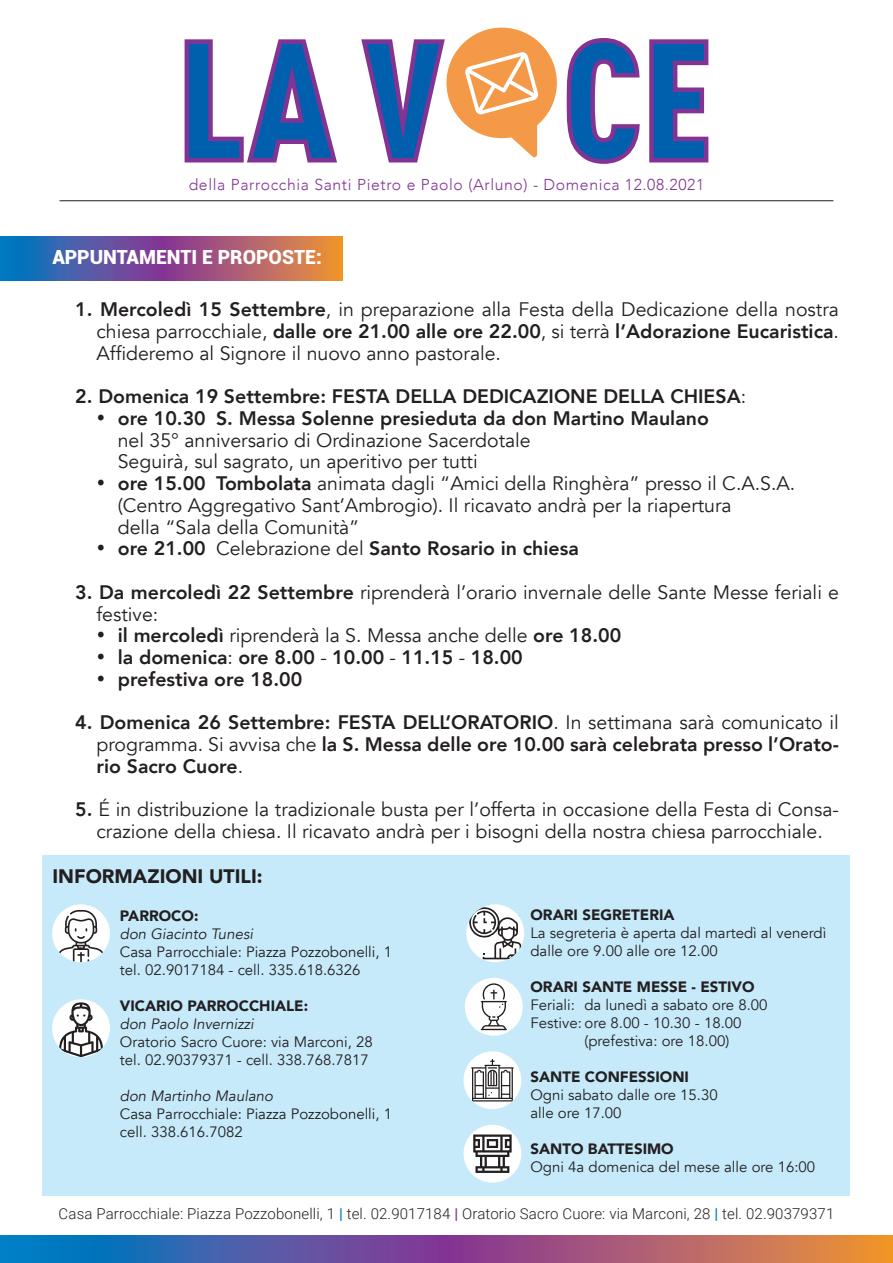
<style>
.page{position:relative;width:893px;height:1263px;background:#fff}
.page>*{position:absolute;margin:0;border:0;box-sizing:border-box;transform-origin:0 0}
.t1{font:19.5px/21.8px "Avenir";color:#231f20}
.t2{font:800 19.5px/21.8px "Avenir";color:#231f20;text-align:justify}
.t3{font:900 19.5px "Roboto";color:#fff}
.t4{font:900 19.5px "Avenir";color:#231f20}
.t5{font:300 15.75px "Avenir";letter-spacing:.04em;color:#823394}
.t6{font:15px/18px "Avenir";color:#231f20}
.t7{font:300 15px "Roboto";letter-spacing:.01em;color:#231f20}
.t8{font:900 15px "Avenir";color:#231f20}
.t9{font:italic 15px "Avenir";color:#231f20}
.s1{font-weight:800}
.s2{font-weight:400}
.s3{font-weight:700;color:#0080c7}
.s4{font-weight:700;color:#823394}
</style>
<div class="page">
<div style="left:43px;top:855px;width:807px;height:341px;background:#c6eafa"></div>
<div style="left:52px;top:904px;width:58px;height:58px;background:#fff;border-radius:50%"></div>
<svg style="left:57px;top:910px;width:48px;height:52px"></svg>
<div style="left:463px;top:1051px;width:58px;height:58px;background:#fff;border-radius:50%"></div>
<svg style="left:471px;top:1059px;width:43px;height:42px"></svg>
<div style="left:465px;top:978px;width:58px;height:58px;background:#fff;border-radius:50%"></div>
<svg style="left:481px;top:983px;width:26px;height:47px"></svg>
<svg style="left:466px;top:904px;width:58px;height:58px"></svg>
<svg style="left:469px;top:907px;width:52px;height:52px;background:#c7c9cb"></svg>
<div style="left:52px;top:999px;width:58px;height:58px;background:#fff;border-radius:50%"></div>
<svg style="left:59px;top:1002px;width:44px;height:55px"></svg>
<div style="left:463px;top:1125px;width:58px;height:58px;background:#fff;border-radius:50%"></div>
<svg style="left:473px;top:1134px;width:39px;height:39px"></svg>
<hr style="left:60px;top:200px;width:773px;height:1px;background:#231f20">
<svg style="left:184px;top:39px;width:153px;height:124px"></svg>
<svg style="left:361px;top:28px;width:348px;height:136px"></svg>
<svg style="left:0;top:236px;width:342px;height:45px;background:#816088"></svg>
<svg style="left:0;top:1235px;width:893px;height:28px;background:#7b628a"></svg>
<p class="t5" style="left:189px;top:175px;width:517px">della Parrocchia Santi Pietro e Paolo (Arluno) - Domenica 12.08.2021</p>
<p class="t3" style="left:52px;top:243px;width:271px">APPUNTAMENTI E PROPOSTE:</p>
<p class="t1" style="left:97px;top:299px;width:744px;text-align:justify;text-indent:-21px"><span class="s1">1. Mercoledì 15 Settembre</span>, in preparazione alla Festa della Dedicazione della nostra chiesa parrocchiale, <span class="s1">dalle ore 21.00 alle ore 22.00</span>, si terrà <span class="s1">l’Adorazione Eucaristica</span>.<br>Affideremo al Signore il nuovo anno pastorale.</p>
<p class="t2" style="left:75px;top:385px;width:672px">2. Domenica 19 Settembre: FESTA DELLA DEDICAZIONE DELLA CHIESA<span class="s2">:</span></p>
<p class="t1" style="left:118px;top:408px;width:593px;text-indent:-21px">• <span class="s1">ore 10.30 S. Messa Solenne presieduta da don Martino Maulano </span>nel 35° anniversario di Ordinazione Sacerdotale<br>Seguirà, sul sagrato, un aperitivo per tutti</p>
<p class="t1" style="left:118px;top:473px;width:679px;text-indent:-21px">• <span class="s1">ore 15.00 Tombolata</span> animata dagli “Amici della Ringhèra” presso il C.A.S.A. (Centro Aggregativo Sant’Ambrogio). Il ricavato andrà per la riapertura<br>della “Sala della Comunità”</p>
<p class="t2" style="left:97px;top:538px;width:484px">• ore 21.00 <span class="s2">Celebrazione del</span> Santo Rosario in chiesa</p>
<p class="t1" style="left:97px;top:582px;width:744px;text-indent:-21px"><span class="s1">3. Da mercoledì 22 Settembre</span> riprenderà l’orario invernale delle Sante Messe feriali e festive:</p>
<p class="t1" style="left:97px;top:625px;width:526px">• <span class="s1">il mercoledì</span> riprenderà la S. Messa anche delle <span class="s1">ore 18.00</span></p>
<p class="t2" style="left:97px;top:646px;width:428px">• la domenica<span class="s2">:</span> ore 8.00 <span class="s2">-</span> 10.00 <span class="s2">-</span> 11.15 <span class="s2">-</span> 18.00</p>
<p class="t2" style="left:97px;top:668px;width:207px">• prefestiva ore 18.00</p>
<p class="t2" style="left:96px;top:712px;width:744px;text-indent:-21px">4. Domenica 26 Settembre: FESTA DELL’ORATORIO<span class="s2">. In settimana sarà comunicato il programma. Si avvisa che</span> la S. Messa delle ore 10.00 sarà celebrata presso l’Orato&shy;rio Sacro Cuore<span class="s2">.</span></p>
<p class="t1" style="left:75px;top:799px;width:765px;text-align:center"><span class="s1">5.</span> É in distribuzione la tradizionale busta per l’offerta in occasione della Festa di Consa&shy;crazione della chiesa. Il ricavato andrà per i bisogni della nostra chiesa parrocchiale.</p>
<p class="t4" style="left:52px;top:859px;width:212px">INFORMAZIONI UTILI:</p>
<p class="t8" style="left:120px;top:903px;width:80px">PARROCO:</p>
<p class="t9" style="left:120px;top:925px;width:135px">don Giacinto Tunesi</p>
<p class="t6" style="left:120px;top:943px;width:274px">Casa Parrocchiale: Piazza Pozzobonelli, 1 tel. 02.9017184 - cell. 335.618.6326</p>
<p class="t8" style="left:120px;top:993px;width:190px">VICARIO PARROCCHIALE:</p>
<p class="t9" style="left:120px;top:1015px;width:135px">don Paolo Invernizzi</p>
<p class="t6" style="left:120px;top:1033px;width:254px">Oratorio Sacro Cuore: via Marconi, 28 tel. 02.90379371 - cell. 338.768.7817</p>
<p class="t9" style="left:120px;top:1087px;width:155px">don Martinho Maulano</p>
<p class="t6" style="left:120px;top:1105px;width:274px">Casa Parrocchiale: Piazza Pozzobonelli, 1 cell. 338.616.7082</p>
<p class="t8" style="left:530px;top:902px;width:146px">ORARI SEGRETERIA</p>
<p class="t6" style="left:530px;top:924px;width:297px">La segreteria è aperta dal martedì al venerdì dalle ore 9.00 alle ore 12.00</p>
<p class="t8" style="left:530px;top:974px;width:226px">ORARI SANTE MESSE - ESTIVO</p>
<p class="t6" style="left:530px;top:996px;width:239px">Feriali: da lunedì a sabato ore 8.00</p>
<p class="t6" style="left:530px;top:1014px;width:213px">Festive: ore 8.00 - 10.30 - 18.00</p>
<p class="t6" style="left:584px;top:1032px;width:146px">(prefestiva: ore 18.00)</p>
<p class="t8" style="left:530px;top:1064px;width:160px">SANTE CONFESSIONI</p>
<p class="t6" style="left:530px;top:1086px;width:189px">Ogni sabato dalle ore 15.30 alle ore 17.00</p>
<p class="t8" style="left:530px;top:1136px;width:145px">SANTO BATTESIMO</p>
<p class="t6" style="left:530px;top:1158px;width:286px">Ogni 4a domenica del mese alle ore 16:00</p>
<p class="t7" style="left:59px;top:1203px;width:777px">Casa Parrocchiale: Piazza Pozzobonelli, 1 <span class="s3">|</span> tel. 02.9017184 <span class="s4">|</span> Oratorio Sacro Cuore: via Marconi, 28 <span class="s3">|</span> tel. 02.90379371</p>
</div>
